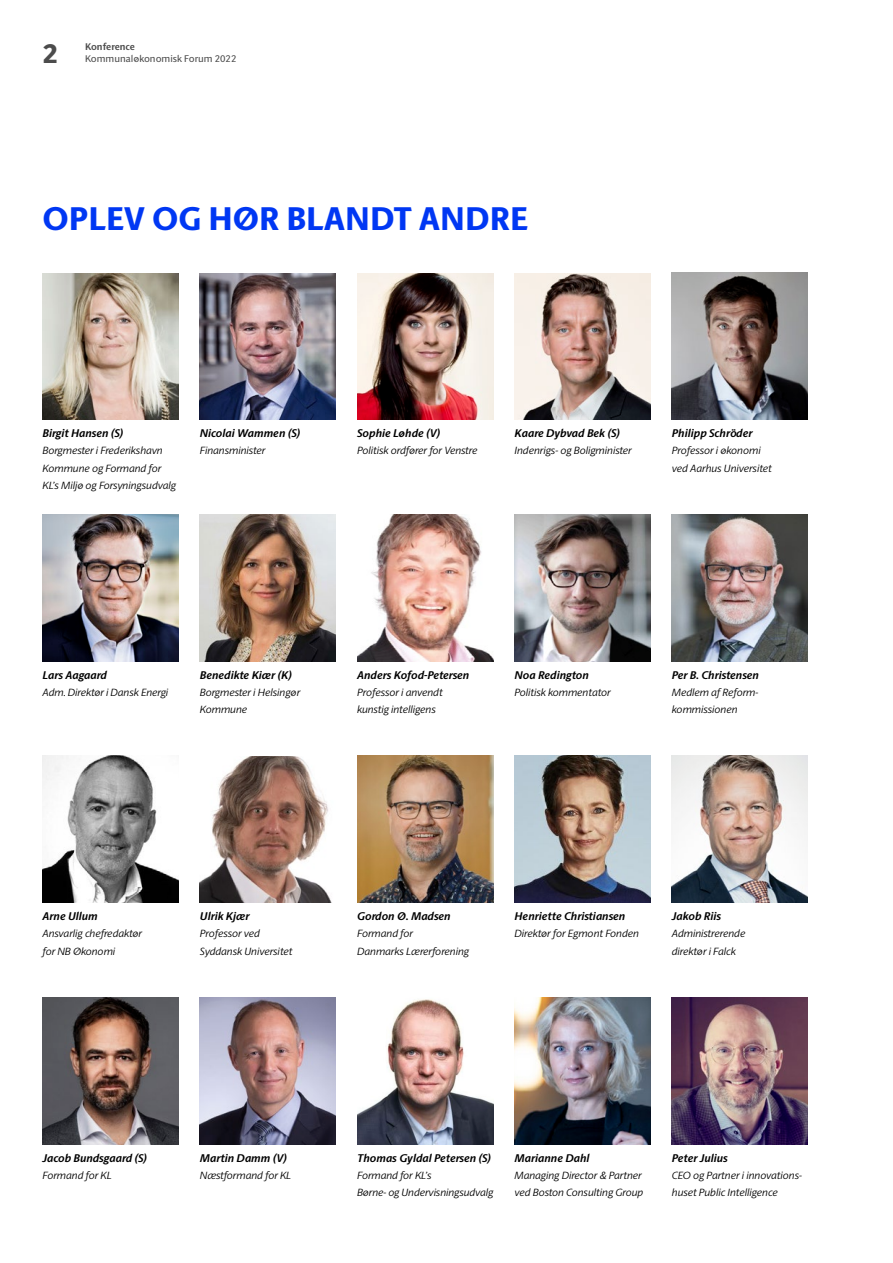
<style>
.page{position:relative;width:893px;height:1263px;background:#fff}
.page>*{position:absolute;margin:0;border:0;box-sizing:border-box;transform-origin:0 0}
.Rubrik_2_-_SANS{font:800 33px "ID Sans";color:#0037f3}
.t1{font:800 27px "ID Sans";color:#4c4c4c}
.Oplægsholder_Navn{font:italic 700 11.25px "ID Sans";color:#000}
.Oplægsholder_Titel{font:italic 300 10.5px/17.2px "ID Sans";color:#000}
.t2{font:9.75px "ID Sans";color:#4c4c4c}
.t3{font:700 9.75px "ID Sans";color:#4c4c4c}
</style>
<div class="page">
<img style="left:514px;top:997px;width:137px;height:147px">
<img style="left:43px;top:273px;width:136px;height:147px">
<img style="left:43px;top:997px;width:136px;height:147px">
<img style="left:514px;top:273px;width:137px;height:147px">
<img style="left:514px;top:514px;width:137px;height:147px">
<img style="left:514px;top:756px;width:137px;height:147px">
<img style="left:672px;top:756px;width:136px;height:147px">
<img style="left:43px;top:756px;width:136px;height:147px">
<img style="left:200px;top:273px;width:136px;height:147px">
<img style="left:200px;top:756px;width:132px;height:147px">
<img style="left:357px;top:756px;width:136px;height:147px">
<img style="left:672px;top:514px;width:136px;height:147px">
<img style="left:200px;top:514px;width:136px;height:147px">
<img style="left:672px;top:273px;width:136px;height:147px">
<img style="left:357px;top:514px;width:136px;height:147px">
<img style="left:43px;top:514px;width:136px;height:147px">
<img style="left:357px;top:999px;width:136px;height:145px">
<img style="left:357px;top:273px;width:136px;height:147px">
<img style="left:200px;top:997px;width:136px;height:147px">
<img style="left:672px;top:997px;width:136px;height:147px">
<h2 class="t1" style="left:43px;top:37px;width:17px">2</h2>
<p class="t3" style="left:85px;top:41px;width:51px">Konference</p>
<p class="t2" style="left:85px;top:53px;width:153px">Kommunaløkonomisk Forum 2022</p>
<h2 class="Rubrik_2_-_SANS" style="left:43px;top:198px;width:487px">OPLEV OG HØR BLANDT ANDRE</h2>
<p class="Oplægsholder_Navn" style="left:43px;top:426px;width:83px">Birgit Hansen (S)</p>
<p class="Oplægsholder_Titel" style="left:43px;top:442px;width:135px">Borgmester i Frederikshavn<br>Kommune og Formand for<br>KL’s Miljø og Forsyningsudvalg</p>
<p class="Oplægsholder_Navn" style="left:200px;top:426px;width:102px">Nicolai Wammen (S)</p>
<p class="Oplægsholder_Titel" style="left:200px;top:442px;width:67px">Finansminister</p>
<p class="Oplægsholder_Navn" style="left:357px;top:426px;width:85px">Sophie Løhde (V)</p>
<p class="Oplægsholder_Titel" style="left:357px;top:442px;width:122px">Politisk ordfører for Venstre</p>
<p class="Oplægsholder_Navn" style="left:514px;top:426px;width:107px">Kaare Dybvad Bek (S)</p>
<p class="Oplægsholder_Titel" style="left:514px;top:442px;width:119px">Indenrigs- og Boligminister</p>
<p class="Oplægsholder_Navn" style="left:672px;top:426px;width:82px">Philipp Schröder</p>
<p class="Oplægsholder_Titel" style="left:672px;top:442px;width:101px">Professor i økonomi ved Aarhus Universitet</p>
<p class="Oplægsholder_Navn" style="left:43px;top:668px;width:66px">Lars Aagaard</p>
<p class="Oplægsholder_Titel" style="left:43px;top:683px;width:127px">Adm. Direktør i Dansk Energi</p>
<p class="Oplægsholder_Navn" style="left:200px;top:668px;width:94px">Benedikte Kiær (K)</p>
<p class="Oplægsholder_Titel" style="left:200px;top:683px;width:102px">Borgmester i Helsingør<br>Kommune</p>
<p class="Oplægsholder_Navn" style="left:357px;top:668px;width:114px">Anders Kofod-Petersen</p>
<p class="Oplægsholder_Titel" style="left:357px;top:683px;width:87px">Professor i anvendt kunstig intelligens</p>
<p class="Oplægsholder_Navn" style="left:514px;top:668px;width:76px">Noa Redington</p>
<p class="Oplægsholder_Titel" style="left:514px;top:683px;width:98px">Politisk kommentator</p>
<p class="Oplægsholder_Navn" style="left:672px;top:668px;width:89px">Per B. Christensen</p>
<p class="Oplægsholder_Titel" style="left:672px;top:683px;width:88px">Medlem af Reform&shy;kommissionen</p>
<p class="Oplægsholder_Navn" style="left:43px;top:909px;width:57px">Arne Ullum</p>
<p class="Oplægsholder_Titel" style="left:43px;top:925px;width:101px">Ansvarlig chefredaktør for NB Økonomi</p>
<p class="Oplægsholder_Navn" style="left:200px;top:909px;width:51px">Ulrik Kjær</p>
<p class="Oplægsholder_Titel" style="left:200px;top:925px;width:94px">Professor ved<br>Syddansk Universitet</p>
<p class="Oplægsholder_Navn" style="left:357px;top:909px;width:95px">Gordon Ø. Madsen</p>
<p class="Oplægsholder_Titel" style="left:357px;top:925px;width:113px">Formand for<br>Danmarks Lærerforening</p>
<p class="Oplægsholder_Navn" style="left:514px;top:909px;width:112px">Henriette Christiansen</p>
<p class="Oplægsholder_Titel" style="left:514px;top:925px;width:126px">Direktør for Egmont Fonden</p>
<p class="Oplægsholder_Navn" style="left:672px;top:909px;width:51px">Jakob Riis</p>
<p class="Oplægsholder_Titel" style="left:672px;top:925px;width:75px">Administrerende direktør i Falck</p>
<p class="Oplægsholder_Navn" style="left:43px;top:1151px;width:106px">Jacob Bundsgaard (S)</p>
<p class="Oplægsholder_Titel" style="left:43px;top:1166px;width:71px">Formand for KL</p>
<p class="Oplægsholder_Navn" style="left:200px;top:1151px;width:89px">Martin Damm (V)</p>
<p class="Oplægsholder_Titel" style="left:200px;top:1166px;width:93px">Næstformand for KL</p>
<p class="Oplægsholder_Navn" style="left:357px;top:1151px;width:136px">Thomas Gyldal Petersen (S)</p>
<p class="Oplægsholder_Titel" style="left:357px;top:1166px;width:138px">Formand for KL’s<br>Børne- og Undervisningsudvalg</p>
<p class="Oplægsholder_Navn" style="left:514px;top:1151px;width:77px">Marianne Dahl</p>
<p class="Oplægsholder_Titel" style="left:514px;top:1166px;width:130px">Managing Director &amp; Partner ved Boston Consulting Group</p>
<p class="Oplægsholder_Navn" style="left:672px;top:1151px;width:58px">Peter Julius</p>
<p class="Oplægsholder_Titel" style="left:672px;top:1166px;width:132px">CEO og Partner i innovations&shy;huset Public Intelligence</p>
</div>
